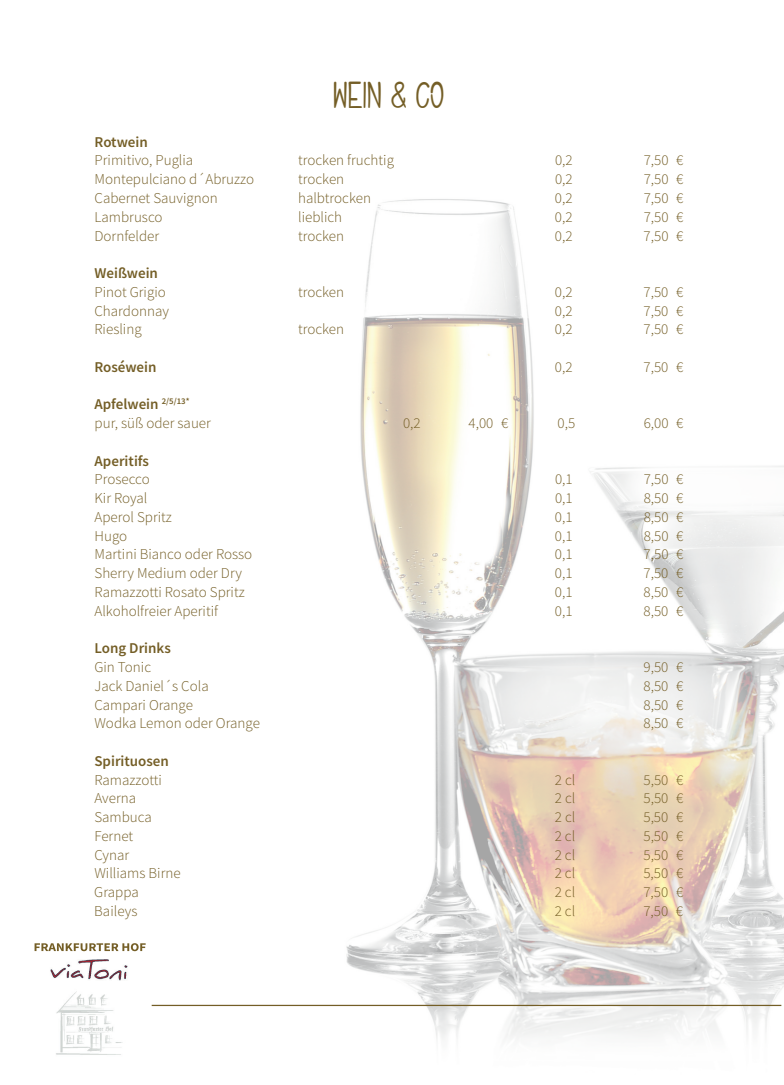
<style>
.page{position:relative;width:784px;height:1085px;background:#fff}
.page>*{position:absolute;margin:0;border:0;box-sizing:border-box;transform-origin:0 0}
.t1{font:37.5px "Saint Andrewdes Kiwis";letter-spacing:.015em;color:#745e26}
.t2{font:300 15px/18.8px "Source Sans Pro";color:#745e26}
.t3{font:600 15px "Source Sans Pro";color:#745e26}
.s1{font-weight:600}
</style>
<div class="page">
<img style="left:54px;top:199px;width:729px;height:840px">
<svg style="left:35px;top:943px;width:110px;height:8px"></svg>
<img style="left:50px;top:952px;width:110px;height:103px">
<hr style="left:152px;top:1004px;width:628px;height:1px;background:#745e26">
<h1 class="t1" style="left:334px;top:77px;width:112px">WEIN &amp; CO</h1>
<p class="t3" style="left:94px;top:132px;width:55px">Rotwein</p>
<p class="t2" style="left:94px;top:151px;width:100px">Primitivo, Puglia</p>
<p class="t2" style="left:298px;top:151px;width:97px">trocken fruchtig</p>
<p class="t2" style="left:554px;top:151px;width:19px">0,2</p>
<p class="t2" style="left:643px;top:151px;width:41px">7,50 €</p>
<p class="t2" style="left:94px;top:170px;width:161px">Montepulciano d´Abruzzo</p>
<p class="t2" style="left:298px;top:170px;width:48px">trocken</p>
<p class="t2" style="left:554px;top:170px;width:19px">0,2</p>
<p class="t2" style="left:643px;top:170px;width:41px">7,50 €</p>
<p class="t2" style="left:94px;top:189px;width:125px">Cabernet Sauvignon</p>
<p class="t2" style="left:298px;top:189px;width:74px">halbtrocken</p>
<p class="t2" style="left:554px;top:189px;width:19px">0,2</p>
<p class="t2" style="left:643px;top:189px;width:41px">7,50 €</p>
<p class="t2" style="left:94px;top:207px;width:69px">Lambrusco</p>
<p class="t2" style="left:298px;top:207px;width:46px">lieblich</p>
<p class="t2" style="left:554px;top:207px;width:19px">0,2</p>
<p class="t2" style="left:643px;top:207px;width:41px">7,50 €</p>
<p class="t2" style="left:94px;top:226px;width:66px">Dornfelder</p>
<p class="t2" style="left:298px;top:226px;width:48px">trocken</p>
<p class="t2" style="left:554px;top:226px;width:19px">0,2</p>
<p class="t2" style="left:643px;top:226px;width:41px">7,50 €</p>
<p class="t3" style="left:94px;top:263px;width:65px">Weißwein</p>
<p class="t2" style="left:94px;top:282px;width:73px">Pinot Grigio</p>
<p class="t2" style="left:298px;top:282px;width:48px">trocken</p>
<p class="t2" style="left:554px;top:282px;width:19px">0,2</p>
<p class="t2" style="left:643px;top:282px;width:41px">7,50 €</p>
<p class="t2" style="left:94px;top:301px;width:76px">Chardonnay</p>
<p class="t2" style="left:554px;top:301px;width:19px">0,2</p>
<p class="t2" style="left:643px;top:301px;width:41px">7,50 €</p>
<p class="t2" style="left:94px;top:320px;width:49px">Riesling</p>
<p class="t2" style="left:298px;top:320px;width:48px">trocken</p>
<p class="t2" style="left:554px;top:320px;width:19px">0,2</p>
<p class="t2" style="left:643px;top:320px;width:41px">7,50 €</p>
<p class="t3" style="left:94px;top:357px;width:64px">Roséwein</p>
<p class="t2" style="left:554px;top:357px;width:19px">0,2</p>
<p class="t2" style="left:643px;top:357px;width:41px">7,50 €</p>
<p class="t2" style="left:94px;top:395px;width:118px"><span class="s1">Apfelwein</span> <sup>2/5/13* </sup>pur, süß oder sauer</p>
<p class="t2" style="left:403px;top:414px;width:19px">0,2</p>
<p class="t2" style="left:468px;top:414px;width:41px">4,00 €</p>
<p class="t2" style="left:557px;top:414px;width:19px">0,5</p>
<p class="t2" style="left:643px;top:414px;width:41px">6,00 €</p>
<p class="t3" style="left:94px;top:451px;width:56px">Aperitifs</p>
<p class="t2" style="left:94px;top:470px;width:57px">Prosecco</p>
<p class="t2" style="left:554px;top:470px;width:19px">0,1</p>
<p class="t2" style="left:643px;top:470px;width:41px">7,50 €</p>
<p class="t2" style="left:94px;top:489px;width:54px">Kir Royal</p>
<p class="t2" style="left:554px;top:489px;width:19px">0,1</p>
<p class="t2" style="left:643px;top:489px;width:41px">8,50 €</p>
<p class="t2" style="left:94px;top:507px;width:79px">Aperol Spritz</p>
<p class="t2" style="left:554px;top:507px;width:19px">0,1</p>
<p class="t2" style="left:643px;top:507px;width:41px">8,50 €</p>
<p class="t2" style="left:94px;top:526px;width:34px">Hugo</p>
<p class="t2" style="left:554px;top:526px;width:19px">0,1</p>
<p class="t2" style="left:643px;top:526px;width:41px">8,50 €</p>
<p class="t2" style="left:94px;top:545px;width:159px">Martini Bianco oder Rosso</p>
<p class="t2" style="left:554px;top:545px;width:19px">0,1</p>
<p class="t2" style="left:643px;top:545px;width:41px">7,50 €</p>
<p class="t2" style="left:94px;top:564px;width:149px">Sherry Medium oder Dry</p>
<p class="t2" style="left:554px;top:564px;width:19px">0,1</p>
<p class="t2" style="left:643px;top:564px;width:41px">7,50 €</p>
<p class="t2" style="left:94px;top:582px;width:152px">Ramazzotti Rosato Spritz</p>
<p class="t2" style="left:554px;top:582px;width:19px">0,1</p>
<p class="t2" style="left:643px;top:582px;width:41px">8,50 €</p>
<p class="t2" style="left:94px;top:601px;width:125px">Alkoholfreier Aperitif</p>
<p class="t2" style="left:554px;top:601px;width:19px">0,1</p>
<p class="t2" style="left:643px;top:601px;width:41px">8,50 €</p>
<p class="t3" style="left:94px;top:638px;width:78px">Long Drinks</p>
<p class="t2" style="left:94px;top:657px;width:58px">Gin Tonic</p>
<p class="t2" style="left:643px;top:657px;width:41px">9,50 €</p>
<p class="t2" style="left:94px;top:676px;width:116px">Jack Daniel´s Cola</p>
<p class="t2" style="left:643px;top:676px;width:41px">8,50 €</p>
<p class="t2" style="left:94px;top:695px;width:100px">Campari Orange</p>
<p class="t2" style="left:643px;top:695px;width:41px">8,50 €</p>
<p class="t2" style="left:94px;top:714px;width:167px">Wodka Lemon oder Orange</p>
<p class="t2" style="left:643px;top:714px;width:41px">8,50 €</p>
<p class="t3" style="left:94px;top:751px;width:76px">Spirituosen</p>
<p class="t2" style="left:94px;top:770px;width:69px">Ramazzotti</p>
<p class="t2" style="left:554px;top:770px;width:22px">2 cl</p>
<p class="t2" style="left:643px;top:770px;width:41px">5,50 €</p>
<p class="t2" style="left:94px;top:789px;width:43px">Averna</p>
<p class="t2" style="left:554px;top:789px;width:22px">2 cl</p>
<p class="t2" style="left:643px;top:789px;width:41px">5,50 €</p>
<p class="t2" style="left:94px;top:807px;width:59px">Sambuca</p>
<p class="t2" style="left:554px;top:807px;width:22px">2 cl</p>
<p class="t2" style="left:643px;top:807px;width:41px">5,50 €</p>
<p class="t2" style="left:94px;top:826px;width:40px">Fernet</p>
<p class="t2" style="left:554px;top:826px;width:22px">2 cl</p>
<p class="t2" style="left:643px;top:826px;width:41px">5,50 €</p>
<p class="t2" style="left:94px;top:845px;width:36px">Cynar</p>
<p class="t2" style="left:554px;top:845px;width:22px">2 cl</p>
<p class="t2" style="left:643px;top:845px;width:41px">5,50 €</p>
<p class="t2" style="left:94px;top:864px;width:88px">Williams Birne</p>
<p class="t2" style="left:554px;top:864px;width:22px">2 cl</p>
<p class="t2" style="left:643px;top:864px;width:41px">5,50 €</p>
<p class="t2" style="left:94px;top:882px;width:46px">Grappa</p>
<p class="t2" style="left:554px;top:882px;width:22px">2 cl</p>
<p class="t2" style="left:643px;top:882px;width:41px">7,50 €</p>
<p class="t2" style="left:94px;top:901px;width:45px">Baileys</p>
<p class="t2" style="left:554px;top:901px;width:22px">2 cl</p>
<p class="t2" style="left:643px;top:901px;width:41px">7,50 €</p>
</div>
